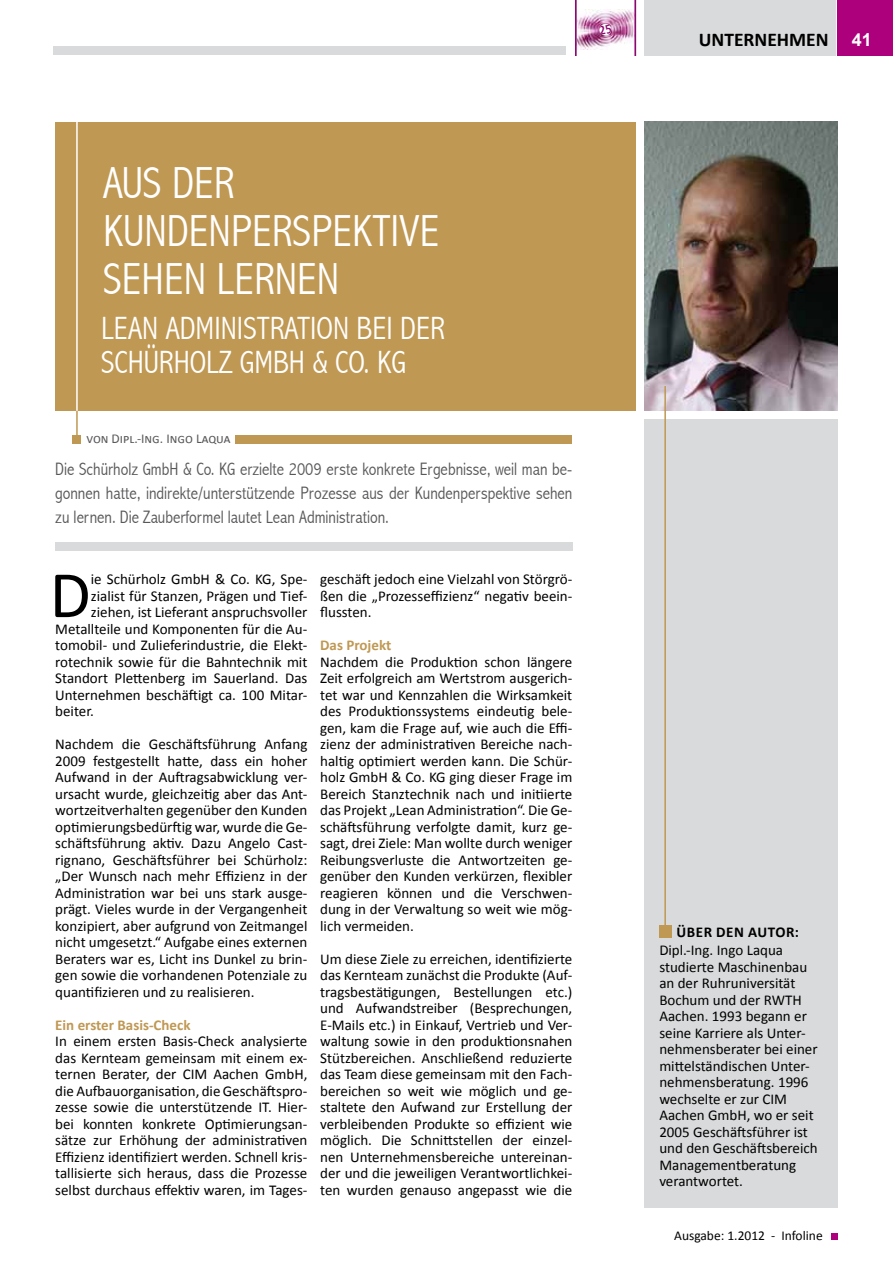
<style>
.page{position:relative;width:893px;height:1263px;background:#fff}
.page>*{position:absolute;margin:0;border:0;box-sizing:border-box;transform-origin:0 0}
.t1{font:67.05px "Calibri";color:#000}
.t2{font:300 condensed 45px/48px "Abadi";color:#fff}
.t3{font:300 condensed 32.25px "Abadi";color:#fff}
.t4{font:700 19.5px "Calibri";color:#000}
.t5{font:300 condensed 18px/24px "Abadi";color:#58585a;text-align:justify}
.t6{font:700 18px "Arial";color:#fff}
.t7{font:15px/16.5px "Calibri";color:#000;text-align:justify}
.t8{font:700 15px "Calibri";color:#bf9853}
.t9{font:700 15px "Calibri";letter-spacing:.04em;color:#000}
.t10{font:13.5px "Calibri";color:#000}
.t11{font:13.5px "Calibri";color:#58585a}
</style>
<div class="page">
<div style="left:831px;top:1233px;width:6px;height:7px;background:#ad007c"></div>
<div style="left:644px;top:0;width:192px;height:55px;background:#d9dadb"></div>
<div style="left:837px;top:0;width:56px;height:55px;background:#ad007c"></div>
<div style="left:53px;top:46px;width:583px;height:9px;background:#d9dadb"></div>
<img style="left:644px;top:122px;width:193px;height:289px">
<div style="left:644px;top:419px;width:193px;height:789px;background:#d9dadb"></div>
<div style="left:55px;top:122px;width:581px;height:289px;background:#bf9853"></div>
<hr style="left:76px;top:106px;width:2px;height:331px;background:#fff">
<div style="left:73px;top:435px;width:8px;height:9px;background:#bf9853"></div>
<hr style="left:76px;top:411px;width:2px;height:26px;background:#bf9853">
<div style="left:235px;top:435px;width:337px;height:9px;background:#bf9853"></div>
<hr style="left:664px;top:386px;width:2px;height:549px;background:#bf9853">
<div style="left:659px;top:925px;width:13px;height:13px;background:#bf9853"></div>
<div style="left:55px;top:543px;width:517px;height:8px;background:#d9dadb"></div>
<div style="left:575px;top:0;width:61px;height:55px;background:#fff"></div>
<img style="left:577px;top:10px;width:57px;height:40px">
<hr style="left:575px;top:0;width:2px;height:55px;background:#8c0871">
<hr style="left:634px;top:0;width:2px;height:55px;background:#8c0871">
<div style="left:567px;top:46px;width:8px;height:9px;background:#fff"></div>
<svg style="left:599px;top:23px;width:13px;height:13px"></svg>
<h2 class="t2" style="left:103px;top:159px;width:90px">Aus der<br>Kundenperspektive<br>sehen</h2>
<h2 class="t2" style="left:217px;top:255px;width:21px">lernen</h2>
<h3 class="t3" style="left:101px;top:310px;width:93px">Lean Administration</h3>
<h3 class="t3" style="left:357px;top:310px;width:59px">bei der</h3>
<h3 class="t3" style="left:101px;top:344px;width:30px">Schürholz</h3>
<h3 class="t3" style="left:240px;top:344px;width:168px">Gmb H &amp; Co. KG</h3>
<p class="t11" style="left:86px;top:430px;width:145px">von Dipl.-Ing. Ingo Laqua</p>
<p class="t5" style="left:55px;top:457px;width:518px">Die Schürholz GmbH &amp; Co. KG erzielte 2009 erste konkrete Ergebnisse, weil man be&shy;gonnen hatte, indirekte/unterstützende Prozesse aus der Kundenperspektive sehen zu lernen. Die Zauberformel lautet Lean Administration.</p>
<h1 class="t1" style="left:50px;top:553px;width:43px">D</h1>
<p class="t7" style="left:91px;top:570px;width:218px">ie Schürholz GmbH &amp; Co. KG, Spe-</p>
<p class="t7" style="left:91px;top:587px;width:218px">zialist für Stanzen, Prägen und Tief-</p>
<p class="t7" style="left:91px;top:603px;width:218px">ziehen, ist Lieferant anspruchsvoller</p>
<p class="t7" style="left:55px;top:620px;width:254px">Metallteile und Komponenten für die Au-</p>
<p class="t7" style="left:55px;top:636px;width:254px">tomobil- und Zulieferindustrie, die Elekt-</p>
<p class="t7" style="left:55px;top:653px;width:254px">rotechnik sowie für die Bahntechnik mit</p>
<p class="t7" style="left:55px;top:669px;width:254px">Standort Plettenberg im Sauerland. Das</p>
<p class="t7" style="left:55px;top:686px;width:254px">Unternehmen beschäftigt ca. 100 Mitar-</p>
<p class="t7" style="left:55px;top:702px;width:40px">beiter.</p>
<p class="t7" style="left:55px;top:735px;width:254px">Nachdem die Geschäftsführung Anfang 2009 festgestellt hatte, dass ein hoher Aufwand in der Auftragsabwicklung ver&shy;ursacht wurde, gleichzeitig aber das Ant&shy;wortzeitverhalten gegenüber den Kunden optimierungsbedürftig war, wurde die Ge&shy;schäftsführung aktiv. Dazu Angelo Cast&shy;rignano, Geschäftsführer bei Schürholz: „Der Wunsch nach mehr Effizienz in der Administration war bei uns stark ausge&shy;prägt. Vieles wurde in der Vergangenheit konzipiert, aber aufgrund von Zeitmangel nicht umgesetzt.“ Aufgabe eines externen Beraters war es, Licht ins Dunkel zu brin&shy;gen sowie die vorhandenen Potenziale zu quantifizieren und zu realisieren.</p>
<p class="t8" style="left:55px;top:1015px;width:137px">Ein erster Basis-Check</p>
<p class="t7" style="left:55px;top:1032px;width:254px">In einem ersten Basis-Check analysierte das Kernteam gemeinsam mit einem ex&shy;ternen Berater, der CIM Aachen GmbH, die Aufbauorganisation, die Geschäftspro&shy;zesse sowie die unterstützende IT. Hier&shy;bei konnten konkrete Optimierungsan&shy;sätze zur Erhöhung der administrativen Effizienz identifiziert werden. Schnell kris&shy;tallisierte sich heraus, dass die Prozesse selbst durchaus effektiv waren, im Tages-</p>
<p class="t7" style="left:320px;top:570px;width:254px">geschäft jedoch eine Vielzahl von Störgrö&shy;ßen die „Prozesseffizienz“ negativ beein&shy;flussten.</p>
<p class="t8" style="left:320px;top:636px;width:73px">Das Projekt</p>
<p class="t7" style="left:320px;top:653px;width:254px">Nachdem die Produktion schon längere Zeit erfolgreich am Wertstrom ausgerich&shy;tet war und Kennzahlen die Wirksamkeit des Produktionssystems eindeutig bele&shy;gen, kam die Frage auf, wie auch die Effi&shy;zienz der administrativen Bereiche nach&shy;haltig optimiert werden kann. Die Schür&shy;holz GmbH &amp; Co. KG ging dieser Frage im Bereich Stanztechnik nach und initiierte das Projekt „Lean Administration“. Die Ge&shy;schäftsführung verfolgte damit, kurz ge&shy;sagt, drei Ziele: Man wollte durch weniger Reibungsverluste die Antwortzeiten ge&shy;genüber den Kunden verkürzen, flexibler reagieren können und die Verschwen&shy;dung in der Verwaltung so weit wie mög&shy;lich vermeiden.</p>
<p class="t7" style="left:320px;top:950px;width:254px">Um diese Ziele zu erreichen, identifizierte das Kernteam zunächst die Produkte (Auf&shy;tragsbestätigungen, Bestellungen etc.) und Aufwandstreiber (Besprechungen, E-Mails etc.) in Einkauf, Vertrieb und Ver&shy;waltung sowie in den produktionsnahen Stützbereichen. Anschließend reduzierte das Team diese gemeinsam mit den Fach&shy;bereichen so weit wie möglich und ge&shy;staltete den Aufwand zur Erstellung der verbleibenden Produkte so effizient wie möglich. Die Schnittstellen der einzel&shy;nen Unternehmensbereiche untereinan&shy;der und die jeweiligen Verantwortlichkei&shy;ten wurden genauso angepasst wie die</p>
<h3 class="t4" style="left:699px;top:28px;width:69px">UNTERNEHMEN</h3>
<p class="t6" style="left:852px;top:28px;width:22px">41</p>
<p class="t9" style="left:677px;top:923px;width:124px">Über Den AUTOR:</p>
<p class="t7" style="left:659px;top:941px;width:160px;text-align:left">Dipl.-Ing. Ingo Laqua studierte Maschinenbau an der Ruhruniversität<br>Bochum und der RWTH<br>Aachen. 1993 begann er seine Karriere als Unter&shy;nehmensberater bei einer mittelständischen Unter&shy;nehmensberatung. 1996 wechselte er zur CIM<br>Aachen GmbH, wo er seit<br>2005 Geschäftsführer ist und den Geschäftsbereich<br>Managementberatung verantwortet.</p>
<p class="t10" style="left:674px;top:1227px;width:150px">Ausgabe: 1.2012 - Infoline</p>
</div>
